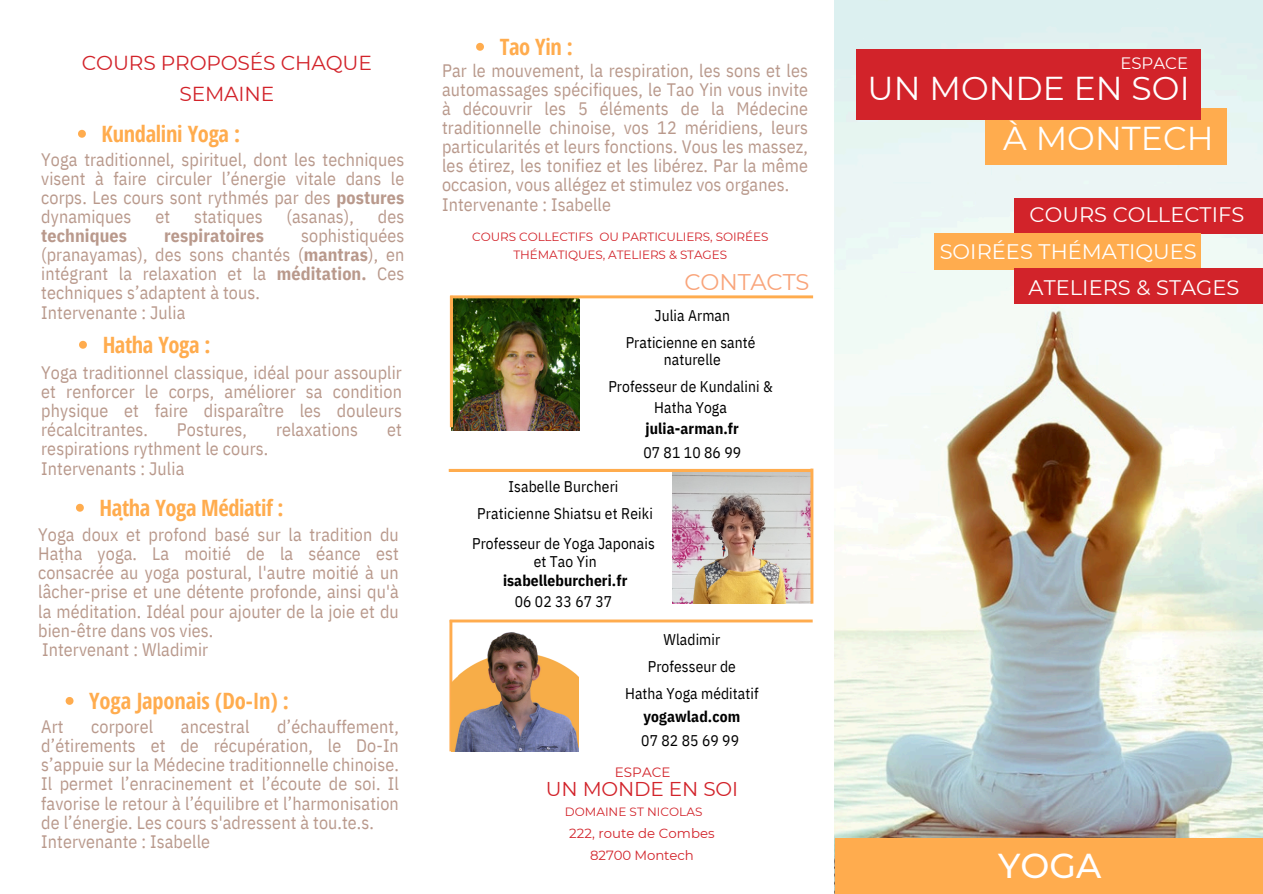
<style>
.page{position:relative;width:1263px;height:894px;background:#fff}
.page>*{position:absolute;margin:0;border:0;box-sizing:border-box;transform-origin:0 0}
.t1{font:500 34.5px "Montserrat";color:#fff}
.t2{font:33px "Montserrat";color:#fff}
.t3{font:22.65px "Montserrat";letter-spacing:-.005em;color:#f9a47a}
.t4{font:700 22.5px "Open Sans Condensed";letter-spacing:-.015em;color:#ffac4e}
.t5{font:21px "Montserrat";color:#fff}
.t6{font:20.25px/30.3px "Montserrat";letter-spacing:-.005em;color:#d2232a;text-align:center}
.t7{font:19.95px "Montserrat";letter-spacing:-.005em;color:#d2232a}
.t8{font:18px/19.2px "IBM Plex Sans Cond";letter-spacing:.005em;color:#b9998c;text-align:justify}
.t9{font:700 18px "IBM Plex Sans Cond";letter-spacing:.005em;color:#b9998c}
.t10{font:16.5px "Montserrat";color:#fff}
.t11{font:15.45px "IBM Plex Sans Cond";letter-spacing:.005em;color:#000}
.t12{font:700 15.45px "IBM Plex Sans Cond";letter-spacing:.005em;color:#000}
.t13{font:13.5px "Montserrat";color:#d2232a}
.t14{font:13.35px "Montserrat";color:#d2232a}
.t15{font:12px/18px "Montserrat";letter-spacing:-.005em;color:#d2232a;text-align:center}
.s1{font-weight:700}
</style>
<div class="page">
<img style="left:835px;top:0;width:428px;height:838px">
<div style="left:985px;top:109px;width:242px;height:56px;background:#ffac4e"></div>
<div style="left:856px;top:49px;width:345px;height:70px;background:#d2232a"></div>
<div style="left:1015px;top:198px;width:248px;height:35px;background:#d2232a"></div>
<div style="left:934px;top:233px;width:267px;height:36px;background:#ffac4e"></div>
<div style="left:1015px;top:268px;width:248px;height:35px;background:#d2232a"></div>
<div style="left:835px;top:838px;width:428px;height:55px;background:#ffac4e"></div>
<svg style="left:449px;top:468px;width:364px;height:135px"></svg>
<img style="left:451px;top:427px;width:129px;height:3px">
<img style="left:450px;top:295px;width:363px;height:132px">
<svg style="left:449px;top:619px;width:364px;height:132px"></svg>
<img style="left:451px;top:624px;width:127px;height:127px">
<svg style="left:79px;top:341px;width:8px;height:7px"></svg>
<svg style="left:476px;top:43px;width:8px;height:8px"></svg>
<svg style="left:78px;top:130px;width:8px;height:8px"></svg>
<svg style="left:66px;top:697px;width:8px;height:7px"></svg>
<svg style="left:76px;top:503px;width:8px;height:8px"></svg>
<p class="t6" style="left:82px;top:48px;width:291px">COURS PROPOSÉS CHAQUE<br>SEMAINE</p>
<p class="t4" style="left:102px;top:118px;width:140px">Kundalini Yoga :</p>
<p class="t8" style="left:41px;top:149px;width:365px">Yoga traditionnel, spirituel, dont les techniques visent à faire circuler l’énergie vitale dans le corps. Les cours sont rythmés par des <span class="s1">postures </span>dynamiques</p>
<p class="t8" style="left:155px;top:206px;width:16px">et</p>
<p class="t8" style="left:194px;top:206px;width:70px">statiques</p>
<p class="t8" style="left:287px;top:206px;width:69px">(asanas),</p>
<p class="t8" style="left:378px;top:206px;width:28px">des</p>
<p class="t8" style="left:41px;top:226px;width:365px;text-indent:260px">sophistiquées (pranayamas), des sons chantés (<span class="s1">mantras</span>), en intégrant la relaxation et la <span class="s1">méditation.</span> Ces techniques s’adaptent à tous.</p>
<p class="t8" style="left:41px;top:302px;width:146px">Intervenante : Julia</p>
<p class="t9" style="left:41px;top:223px;width:87px">techniques</p>
<p class="t9" style="left:164px;top:223px;width:101px">respiratoires</p>
<p class="t4" style="left:103px;top:329px;width:109px">Hatha Yoga :</p>
<p class="t8" style="left:41px;top:362px;width:362px">Yoga traditionnel classique, idéal pour assouplir et renforcer le corps, améliorer sa condition physique et faire disparaître les douleurs récalcitrantes.</p>
<p class="t8" style="left:177px;top:420px;width:71px">Postures,</p>
<p class="t8" style="left:276px;top:420px;width:84px">relaxations</p>
<p class="t8" style="left:387px;top:420px;width:16px">et</p>
<p class="t8" style="left:41px;top:439px;width:228px">respirations rythment le cours.</p>
<p class="t8" style="left:41px;top:458px;width:145px">Intervenants : Julia</p>
<h2 class="t4" style="left:100px;top:492px;width:185px">Haṭha Yoga Médiatif :</h2>
<h3 class="t8" style="left:38px;top:524px;width:362px">Yoga doux et profond basé sur la tradition du Haṭha yoga. La moitié de la séance est consacrée au yoga postural, l'autre moitié à un lâcher-prise et une détente profonde, ainsi qu'à la méditation. Idéal pour ajouter de la joie et du bien-être dans vos vies.</h3>
<h3 class="t8" style="left:42px;top:639px;width:168px">Intervenant : Wladimir</h3>
<p class="t4" style="left:89px;top:685px;width:201px">Yoga Japonais (Do-In) :</p>
<p class="t8" style="left:41px;top:716px;width:359px;text-indent:236px">d’échauffement, d’étirements et de récupération, le Do-In s’appuie sur la Médecine traditionnelle chinoise.<br>Il permet l’enracinement et l’écoute de soi. Il favorise le retour à l’équilibre et l’harmonisation de l’énergie. Les cours s'adressent à tou.te.s.</p>
<p class="t8" style="left:41px;top:831px;width:170px">Intervenante : Isabelle</p>
<p class="t8" style="left:41px;top:716px;width:24px">Art</p>
<p class="t8" style="left:91px;top:716px;width:63px">corporel</p>
<p class="t8" style="left:181px;top:716px;width:70px">ancestral</p>
<p class="t4" style="left:500px;top:31px;width:75px">Tao Yin :</p>
<p class="t8" style="left:442px;top:60px;width:367px">Par le mouvement, la respiration, les sons et les automassages spécifiques, le Tao Yin vous invite à découvrir les 5 éléments de la Médecine traditionnelle chinoise, vos 12 méridiens, leurs particularités et leurs fonctions. Vous les massez, les étirez, les tonifiez et les libérez. Par la même occasion, vous allégez et stimulez vos organes.</p>
<p class="t8" style="left:442px;top:194px;width:170px">Intervenante : Isabelle</p>
<h3 class="t15" style="left:472px;top:227px;width:298px">COURS COLLECTIFS OU PARTICULIERS, SOIRÉES<br>THÉMATIQUES, ATELIERS &amp; STAGES</h3>
<p class="t3" style="left:684px;top:268px;width:127px">CONTACTS</p>
<p class="t11" style="left:654px;top:305px;width:77px">Julia Arman</p>
<p class="t11" style="left:626px;top:332px;width:131px">Praticienne en santé</p>
<p class="t11" style="left:664px;top:348px;width:59px">naturelle</p>
<p class="t11" style="left:608px;top:375px;width:166px">Professeur de Kundalini &amp;</p>
<p class="t11" style="left:654px;top:397px;width:74px">Hatha Yoga</p>
<p class="t12" style="left:646px;top:418px;width:95px">julia-arman.fr</p>
<p class="t11" style="left:643px;top:442px;width:99px">07 81 10 86 99</p>
<p class="t11" style="left:508px;top:476px;width:112px">Isabelle Burcheri</p>
<p class="t11" style="left:477px;top:503px;width:177px">Praticienne Shiatsu et Reiki</p>
<p class="t11" style="left:472px;top:533px;width:184px">Professeur de Yoga Japonais</p>
<p class="t11" style="left:534px;top:551px;width:64px">et Tao Yin</p>
<p class="t12" style="left:503px;top:569px;width:126px">isabelleburcheri.fr</p>
<p class="t11" style="left:515px;top:591px;width:99px">06 02 33 67 37</p>
<h5 class="t11" style="left:663px;top:628px;width:58px">Wladimir</h5>
<p class="t11" style="left:648px;top:655px;width:89px">Professeur de</p>
<p class="t11" style="left:625px;top:682px;width:135px">Hatha Yoga méditatif</p>
<p class="t12" style="left:644px;top:706px;width:98px">yogawlad.com</p>
<p class="t11" style="left:641px;top:730px;width:99px">07 82 85 69 99</p>
<h6 class="t13" style="left:615px;top:763px;width:57px">ESPACE</h6>
<p class="t7" style="left:546px;top:776px;width:194px">UN MONDE EN SOI</p>
<p class="t14" style="left:569px;top:825px;width:147px">222, route de Combes</p>
<p class="t14" style="left:590px;top:846px;width:105px">82700 Montech</p>
<h1 class="t15" style="left:565px;top:802px;width:139px">DOMAINE ST NICOLAS</h1>
<h2 class="t10" style="left:1120px;top:53px;width:69px">ESPACE</h2>
<p class="t2" style="left:868px;top:68px;width:323px">UN MONDE EN SOI</p>
<p class="t2" style="left:1003px;top:118px;width:212px">À MONTECH</p>
<p class="t5" style="left:1030px;top:202px;width:216px">COURS COLLECTIFS</p>
<p class="t5" style="left:940px;top:239px;width:259px">SOIRÉES THÉMATIQUES</p>
<p class="t5" style="left:1029px;top:274px;width:212px">ATELIERS &amp; STAGES</p>
<p class="t1" style="left:998px;top:844px;width:105px">YOGA</p>
</div>
